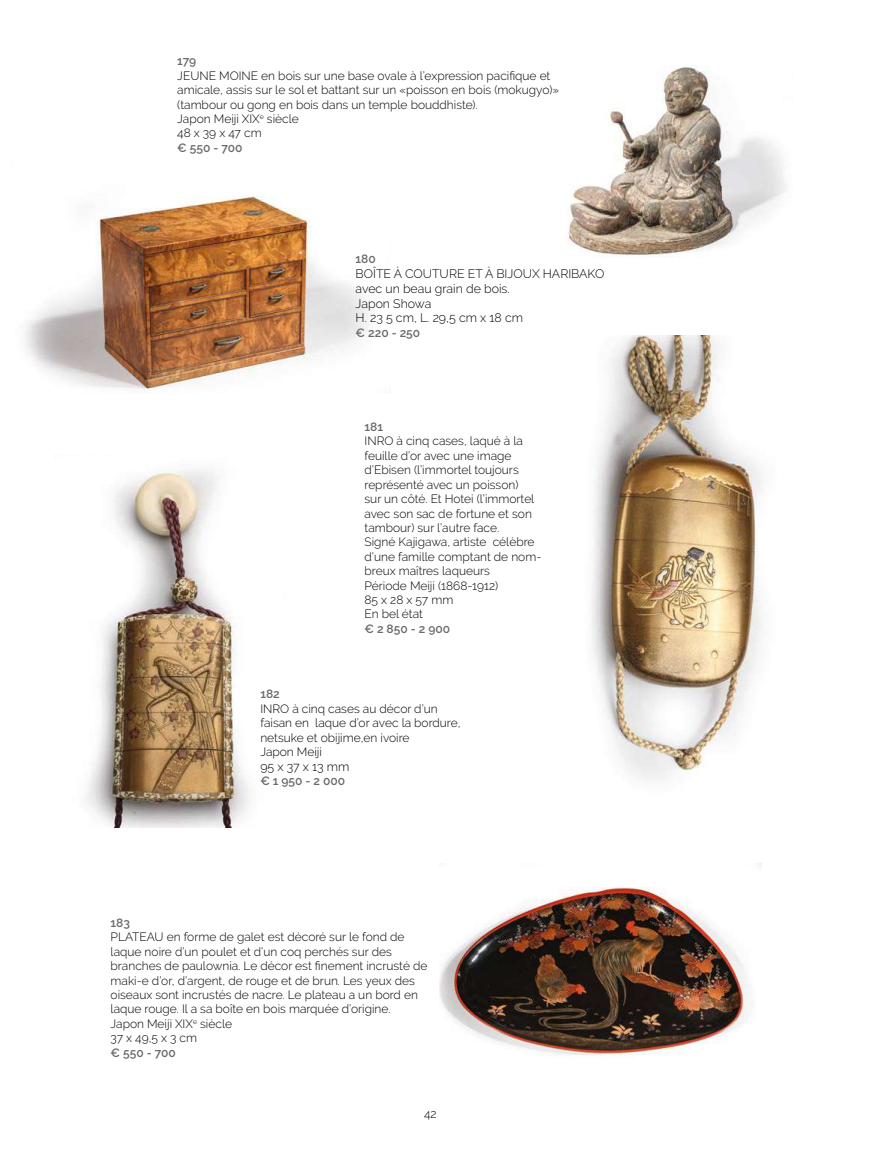
<style>
.page{position:relative;width:893px;height:1149px;background:#fff}
.page>*{position:absolute;margin:0;border:0;box-sizing:border-box;transform-origin:0 0}
.t1{font:300 12.3px/14.9px "Raleway";color:#000}
.t2{font:300 12px/14.4px "Raleway";color:#000}
.t3{font:600 12px "Raleway";color:#686a6b}
</style>
<div class="page">
<img style="left:566px;top:66px;width:220px;height:191px">
<img style="left:25px;top:196px;width:343px;height:195px">
<img style="left:591px;top:336px;width:171px;height:443px">
<img style="left:86px;top:470px;width:163px;height:357px">
<img style="left:439px;top:863px;width:323px;height:193px">
<p class="t3" style="left:177px;top:54px;width:20px">179</p>
<p class="t2" style="left:177px;top:68px;width:383px">JEUNE MOINE en bois sur une base ovale à l’expression pacifique et amicale, assis sur le sol et battant sur un «poisson en bois (mokugyo)» (tambour ou gong en bois dans un temple bouddhiste).<br>Japon Meiji XIX<sup>e</sup> siècle<br>48 x 39 x 47 cm</p>
<p class="t3" style="left:177px;top:141px;width:67px">€ 550 - 700</p>
<p class="t3" style="left:356px;top:252px;width:22px">180</p>
<p class="t1" style="left:356px;top:266px;width:250px">BOÎTE À COUTURE ET À BIJOUX HARIBAKO avec un beau grain de bois.<br>Japon Showa<br>H. 23 5 cm, L. 29,5 cm x 18 cm</p>
<p class="t3" style="left:356px;top:325px;width:66px">€ 220 - 250</p>
<p class="t3" style="left:365px;top:420px;width:20px">181</p>
<p class="t2" style="left:365px;top:434px;width:178px">INRO à cinq cases, laqué à la feuille d’or avec une image d’Ebisen (l’immortel toujours représenté avec un poisson)<br>sur un côté. Et Hotei (l’immortel avec son sac de fortune et son tambour) sur l’autre face.<br>Signé Kajigawa, artiste célèbre d’une famille comptant de nom&shy;breux maîtres laqueurs<br>Période Meiji (1868-1912)<br>85 x 28 x 57 mm<br>En bel état</p>
<p class="t3" style="left:365px;top:621px;width:87px">€ 2 850 - 2 900</p>
<p class="t3" style="left:260px;top:687px;width:21px">182</p>
<p class="t2" style="left:260px;top:701px;width:202px">INRO à cinq cases au décor d’un faisan en laque d’or avec la bordure, netsuke et obijime,en ivoire<br>Japon Meiji</p>
<p class="t1" style="left:260px;top:758px;width:91px">95 x 37 x 13 mm</p>
<p class="t3" style="left:260px;top:773px;width:86px">€ 1 950 - 2 000</p>
<p class="t3" style="left:111px;top:915px;width:21px">183</p>
<p class="t2" style="left:111px;top:929px;width:318px">PLATEAU en forme de galet est décoré sur le fond de laque noire d’un poulet et d’un coq perchés sur des branches de paulownia. Le décor est finement incrusté de maki-e d’or, d’argent, de rouge et de brun. Les yeux des oiseaux sont incrustés de nacre. Le plateau a un bord en laque rouge. Il a sa boîte en bois marquée d’origine.<br>Japon Meiji XIX<sup>e</sup> siècle<br>37 x 49,5 x 3 cm</p>
<p class="t3" style="left:111px;top:1045px;width:67px">€ 550 - 700</p>
<p class="t2" style="left:424px;top:1106px;width:14px">42</p>
</div>
